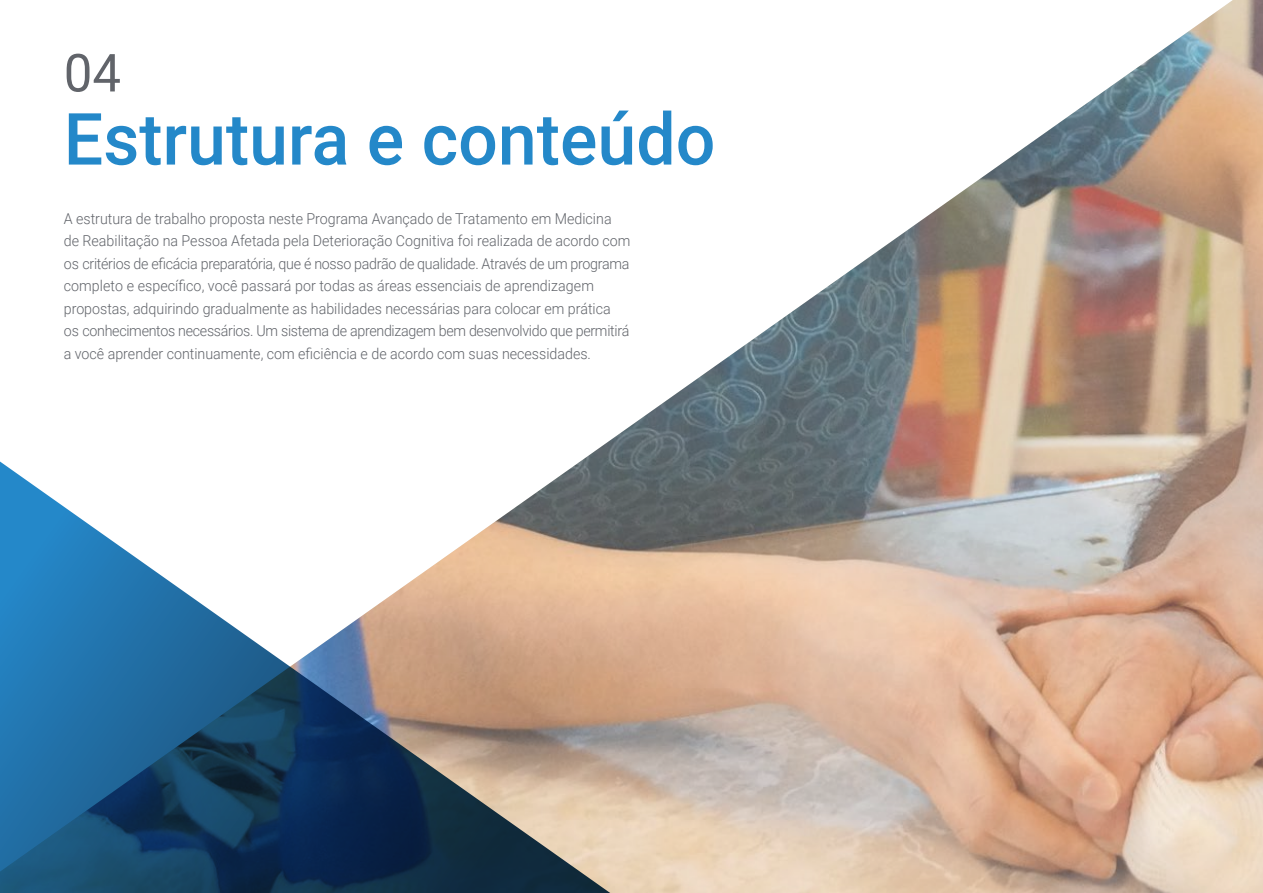
<style>
.page{position:relative;width:1263px;height:893px;background:#fff}
.page>*{position:absolute;margin:0;border:0;box-sizing:border-box;transform-origin:0 0}
.t1{font:500 72px "Roboto";color:#2488c9}
.t2{font:52.5px "Roboto";color:#61646a}
.t3{font:300 15px/22.5px "Roboto";color:#61646a;scale:.95 1}
</style>
<div class="page">
<img style="left:602px;top:0;width:661px;height:893px">
<svg style="left:0;top:446px;width:640px;height:447px"></svg>
<h2 class="t2" style="left:64px;top:36px;width:59px">04</h2>
<h1 class="t1" style="left:64px;top:89px;width:653px">Estrutura e conteúdo</h1>
<p class="t3" style="left:64px;top:207px;width:598px">A estrutura de trabalho proposta neste Programa Avançado de Tratamento em Medicina de Reabilitação na Pessoa Afetada pela Deterioração Cognitiva foi realizada de acordo com os critérios de eficácia preparatória, que é nosso padrão de qualidade. Através de um programa completo e específico, você passará por todas as áreas essenciais de aprendizagem propostas, adquirindo gradualmente as habilidades necessárias para colocar em prática<br>os conhecimentos necessários. Um sistema de aprendizagem bem desenvolvido que permitirá a você aprender continuamente, com eficiência e de acordo com suas necessidades.</p>
</div>
